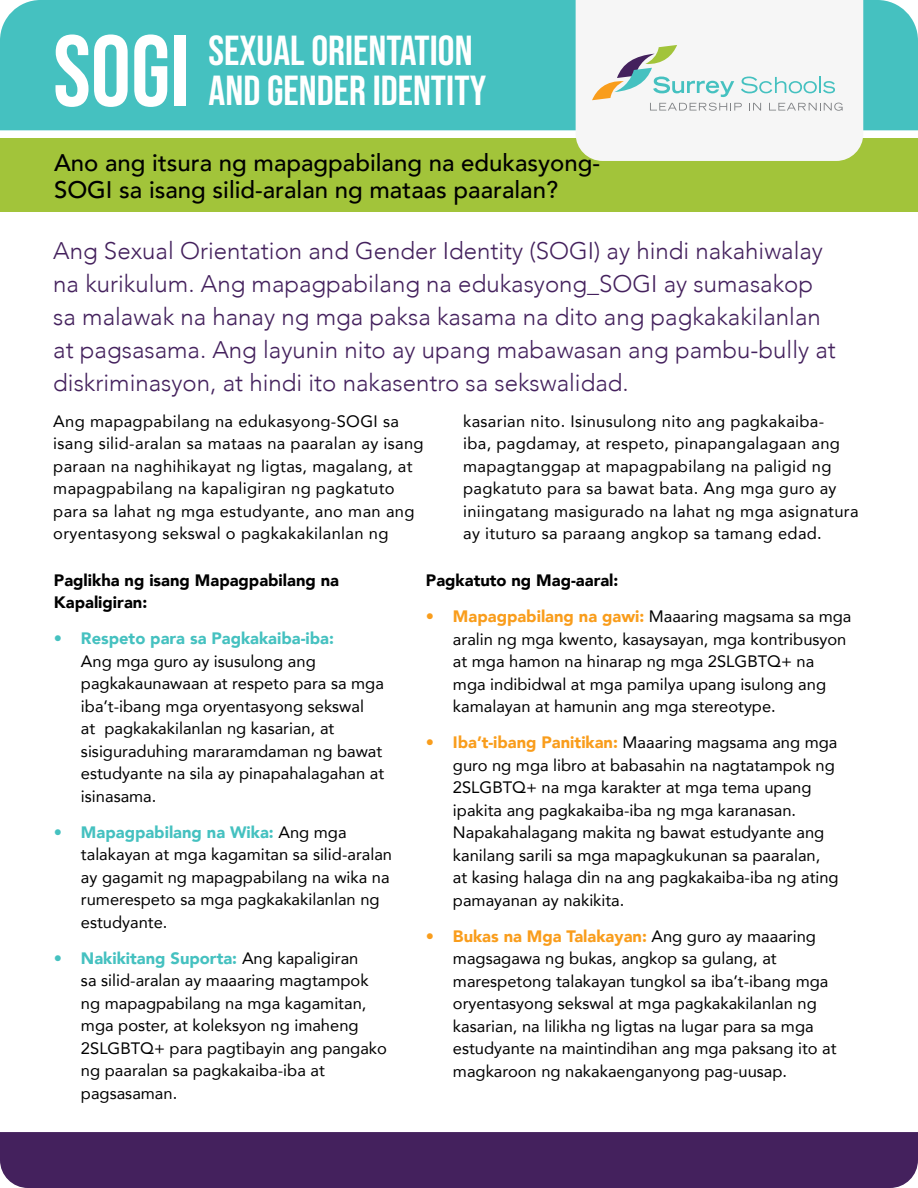
<style>
.page{position:relative;width:918px;height:1188px;background:#fff}
.page>*{position:absolute;margin:0;border:0;box-sizing:border-box;transform-origin:0 0}
.t1{font:100.65px "Bebas Neue";color:#fff}
.t2{font:42px "Bebas Neue";color:#fff}
.t3{font:300 24px/33px "Avenir";color:#44215d}
.t4{font:500 24px/27px "Avenir";color:#000}
.t5{font:16.5px/22.5px "Avenir";color:#000}
.t6{font:16.5px/22.5px "Avenir";letter-spacing:.02em;color:#000}
.t7{font:900 16.5px/22.5px "Avenir";color:#000}
.s1{color:#45c1c0}
.s2{font-weight:900;color:#45c1c0}
.s3{color:#f99d1c}
.s4{font-weight:900;color:#f99d1c}
</style>
<div class="page">
<div style="left:0;top:0;width:918px;height:130px;background:#45c1c0"></div>
<div style="left:0;top:138px;width:918px;height:74px;background:#a2c43a"></div>
<div style="left:576px;top:0;width:287px;height:161px;background:#f6f6f6"></div>
<svg style="left:592px;top:45px;width:251px;height:66px"></svg>
<div style="left:0;top:1132px;width:918px;height:56px;background:#44215d"></div>
<h1 class="t1" style="left:53px;top:14px;width:138px">SOGI</h1>
<h2 class="t2" style="left:209px;top:27px;width:266px">SEXUAL ORIENTATION</h2>
<h2 class="t2" style="left:209px;top:67px;width:279px">AND GENDER IDENTITY</h2>
<h3 class="t4" style="left:54px;top:147px;width:547px">Ano ang itsura ng mapagpabilang na edukasyong-<br>SOGI sa isang silid-aralan ng mataas paaralan?</h3>
<p class="t3" style="left:53px;top:234px;width:784px">Ang Sexual Orientation and Gender Identity (SOGI) ay hindi nakahiwalay na kurikulum. Ang mapagpabilang na edukasyong_SOGI ay sumasakop sa malawak na hanay ng mga paksa kasama na dito ang pagkakakilanlan at pagsasama. Ang layunin nito ay upang mabawasan ang pambu-bully at diskriminasyon, at hindi ito nakasentro sa sekswalidad.</p>
<p class="t6" style="left:53px;top:409px;width:372px">Ang mapagpabilang na edukasyong-SOGI sa isang silid-aralan sa mataas na paaralan ay isang paraan na naghihikayat ng ligtas, magalang, at mapagpabilang na kapaligiran ng pagkatuto para sa lahat ng mga estudyante, ano man ang oryentasyong sekswal o pagkakakilanlan ng</p>
<p class="t6" style="left:463px;top:409px;width:397px">kasarian nito. Isinusulong nito ang pagkakaiba-<br>iba, pagdamay, at respeto, pinapangalagaan ang mapagtanggap at mapagpabilang na paligid ng pagkatuto para sa bawat bata. Ang mga guro ay iniingatang masigurado na lahat ng mga asignatura ay ituturo sa paraang angkop sa tamang edad.</p>
<p class="t7" style="left:54px;top:568px;width:287px">Paglikha ng isang Mapagpabilang na<br>Kapaligiran:</p>
<p class="t5" style="left:81px;top:627px;width:305px;text-indent:-27px"><span class="s1">•</span> <span class="s2">Respeto para sa Pagkakaiba-iba:<br></span>Ang mga guro ay isusulong ang pagkakaunawaan at respeto para sa mga iba’t-ibang mga oryentasyong sekswal<br>at pagkakakilanlan ng kasarian, at sisiguraduhing mararamdaman ng bawat estudyante na sila ay pinapahalagahan at isinasama.</p>
<p class="t5" style="left:81px;top:820px;width:313px;text-indent:-27px"><span class="s1">•</span> <span class="s2">Mapagpabilang na Wika:</span> Ang mga talakayan at mga kagamitan sa silid-aralan ay gagamit ng mapagpabilang na wika na rumerespeto sa mga pagkakakilanlan ng estudyante.</p>
<p class="t5" style="left:81px;top:947px;width:307px;text-indent:-27px"><span class="s1">•</span> <span class="s2">Nakikitang Suporta:</span> Ang kapaligiran<br>sa silid-aralan ay maaaring magtampok ng mapagpabilang na mga kagamitan, mga poster, at koleksyon ng imaheng 2SLGBTQ+ para pagtibayin ang pangako ng paaralan sa pagkakaiba-iba at pagsasaman.</p>
<p class="t7" style="left:426px;top:569px;width:194px">Pagkatuto ng Mag-aaral:</p>
<p class="t5" style="left:453px;top:605px;width:400px;text-indent:-27px"><span class="s3">•</span> <span class="s4">Mapagpabilang na gawi:</span> Maaaring magsama sa mga aralin ng mga kwento, kasaysayan, mga kontribusyon at mga hamon na hinarap ng mga 2SLGBTQ+ na<br>mga indibidwal at mga pamilya upang isulong ang kamalayan at hamunin ang mga stereotype.</p>
<p class="t5" style="left:453px;top:731px;width:387px;text-indent:-27px"><span class="s3">•</span> <span class="s4">Iba’t-ibang Panitikan:</span> Maaaring magsama ang mga guro ng mga libro at babasahin na nagtatampok ng 2SLGBTQ+ na mga karakter at mga tema upang ipakita ang pagkakaiba-iba ng mga karanasan.<br>Napakahalagang makita ng bawat estudyante ang kanilang sarili sa mga mapagkukunan sa paaralan, at kasing halaga din na ang pagkakaiba-iba ng ating pamayanan ay nakikita.</p>
<p class="t5" style="left:453px;top:924px;width:385px;text-indent:-27px"><span class="s3">•</span> <span class="s4">Bukas na Mga Talakayan:</span> Ang guro ay maaaring magsagawa ng bukas, angkop sa gulang, at marespetong talakayan tungkol sa iba’t-ibang mga oryentasyong sekswal at mga pagkakakilanlan ng kasarian, na lilikha ng ligtas na lugar para sa mga estudyante na maintindihan ang mga paksang ito at magkaroon ng nakakaenganyong pag-uusap.</p>
</div>
